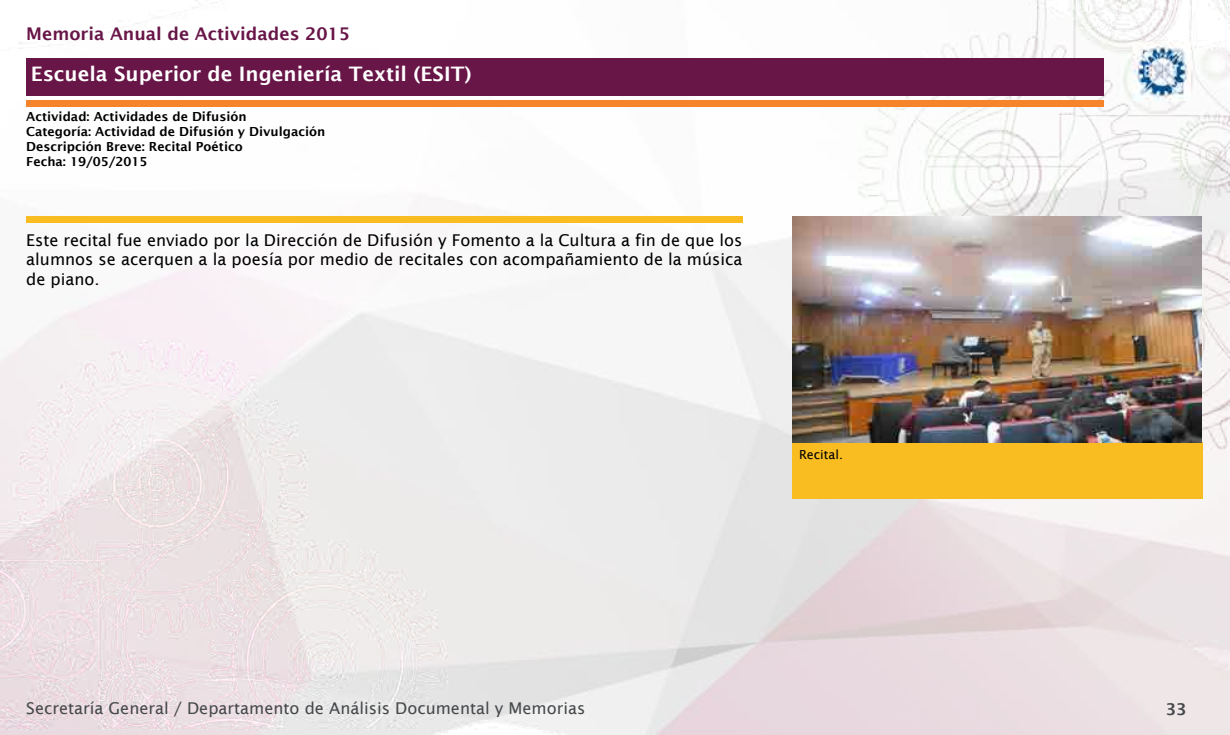
<style>
.page{position:relative;width:1230px;height:735px;background:#fff}
.page>*{position:absolute;margin:0;border:0;box-sizing:border-box;transform-origin:0 0}
.t1{font:600 20px "Lucida Sans";color:#fff}
.t2{font:600 17.5px "Lucida Sans";color:#681547}
.t3{font:16.25px/19.5px "Lucida Sans";color:#000;text-align:justify}
.t4{font:16.25px "Lucida Sans";color:#45484a}
.t5{font:600 16.25px "Lucida Sans";color:#45484a}
.t6{font:600 12.5px/15px "Lucida Sans";color:#000}
.t7{font:12.5px "Lucida Sans";color:#000}
</style>
<div class="page">
<img style="left:0;top:0;width:1230px;height:735px">
<div style="left:26px;top:58px;width:1078px;height:38px;background:#681547"></div>
<div style="left:26px;top:216px;width:716px;height:7px;background:#f9bc21"></div>
<div style="left:26px;top:100px;width:1078px;height:6px;background:#f6842a"></div>
<div style="left:792px;top:443px;width:411px;height:56px;background:#f9bc21"></div>
<img style="left:792px;top:216px;width:410px;height:227px">
<img style="left:1134px;top:42px;width:56px;height:58px">
<p class="t2" style="left:26px;top:24px;width:325px">Memoria Anual de Actividades 2015</p>
<p class="t1" style="left:31px;top:63px;width:442px">Escuela Superior de Ingeniería Textil (ESIT)</p>
<p class="t6" style="left:26px;top:109px;width:301px">Actividad: Actividades de Difusión<br>Categoría: Actividad de Difusión y Divulgación Descripción Breve: Recital Poético<br>Fecha: 19/05/2015</p>
<p class="t3" style="left:26px;top:230px;width:718px">Este recital fue enviado por la Dirección de Difusión y Fomento a la Cultura a fin de que los alumnos se acerquen a la poesía por medio de recitales con acompañamiento de la música de piano.</p>
<p class="t7" style="left:799px;top:447px;width:46px">Recital.</p>
<p class="t4" style="left:26px;top:699px;width:561px">Secretaría General / Departamento de Análisis Documental y Memorias</p>
<p class="t5" style="left:1166px;top:700px;width:22px">33</p>
</div>
